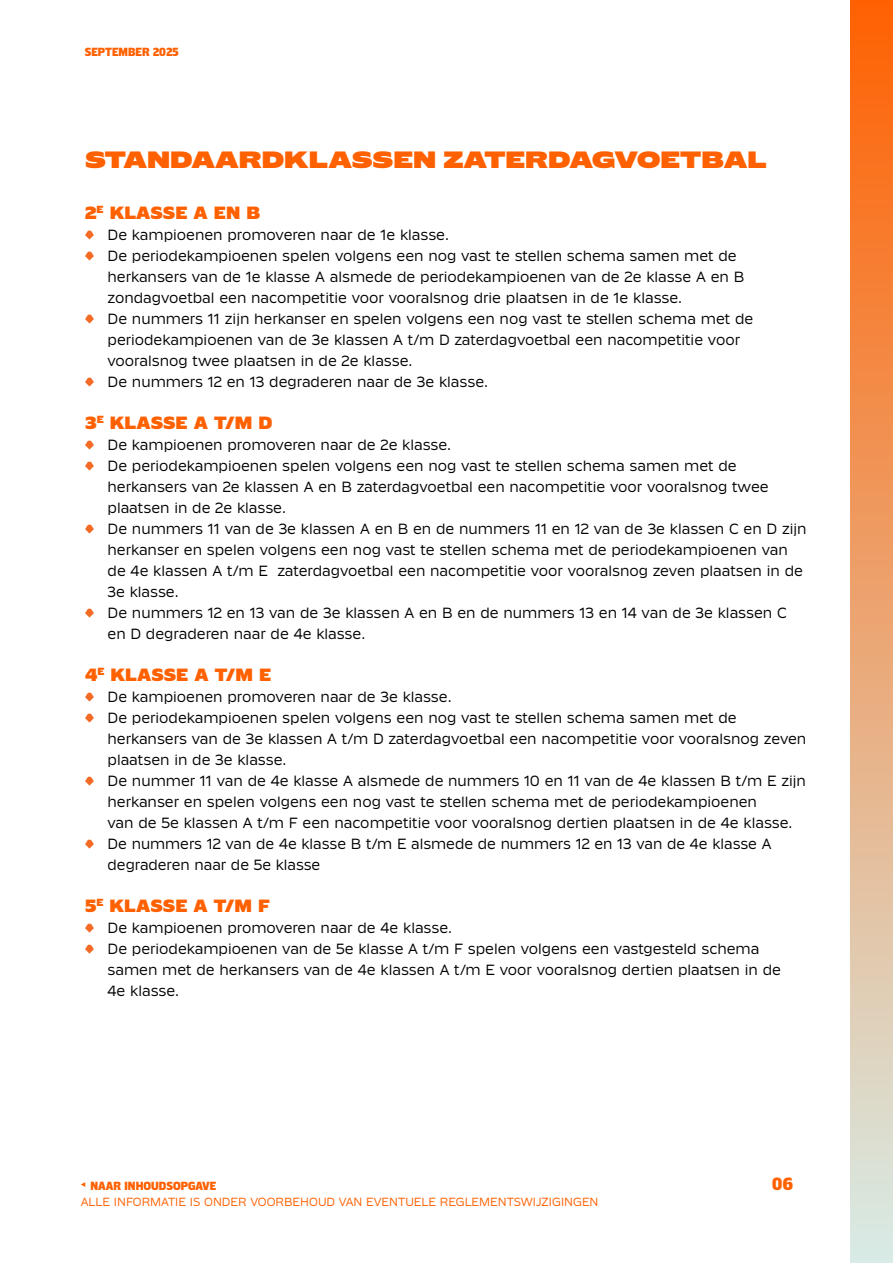
<style>
.page{position:relative;width:893px;height:1263px;background:#fff}
.page>*{position:absolute;margin:0;border:0;box-sizing:border-box;transform-origin:0 0}
.t1{font:700 24px "Klub KNVB112024";color:#ff6000}
.t2{font:700 18px "Klub KNVB092024";color:#ff6000}
.t3{font:700 18px "Klub KNVB072024";color:#ff6000}
.t4{font:15px/21px "Klub KNVB092024";color:#000}
.t5{font:12px "Klub KNVB092024";color:#ff6000}
.t6{font:700 12px "Klub KNVB072024";color:#ff6000}
</style>
<div class="page">
<div style="left:850px;top:0;width:43px;height:1263px;background:linear-gradient(to bottom,#ff6101,#d8ebe6)"></div>
<svg style="left:81px;top:1182px;width:4px;height:5px"></svg>
<svg style="left:85px;top:231px;width:9px;height:9px"></svg>
<svg style="left:85px;top:252px;width:9px;height:9px"></svg>
<svg style="left:85px;top:315px;width:9px;height:9px"></svg>
<svg style="left:85px;top:378px;width:9px;height:9px"></svg>
<svg style="left:85px;top:441px;width:9px;height:9px"></svg>
<svg style="left:85px;top:462px;width:9px;height:9px"></svg>
<svg style="left:85px;top:525px;width:9px;height:9px"></svg>
<svg style="left:85px;top:609px;width:9px;height:9px"></svg>
<svg style="left:85px;top:693px;width:9px;height:9px"></svg>
<svg style="left:85px;top:714px;width:9px;height:9px"></svg>
<svg style="left:85px;top:777px;width:9px;height:9px"></svg>
<svg style="left:85px;top:840px;width:9px;height:9px"></svg>
<svg style="left:85px;top:924px;width:9px;height:9px"></svg>
<svg style="left:85px;top:945px;width:9px;height:9px"></svg>
<p class="t6" style="left:85px;top:45px;width:95px">SEPTEMBER 2025</p>
<h1 class="t1" style="left:85px;top:146px;width:683px">STANDAARDKLASSEN ZATERDAGVOETBAL</h1>
<p class="t2" style="left:85px;top:202px;width:177px">2<sup>E</sup> KLASSE A EN B</p>
<p class="t4" style="left:108px;top:224px;width:647px">De kampioenen promoveren naar de 1e klasse.<br>De periodekampioenen spelen volgens een nog vast te stellen schema samen met de herkansers van de 1e klasse A alsmede de periodekampioenen van de 2e klasse A en B zondagvoetbal een nacompetitie voor vooralsnog drie plaatsen in de 1e klasse.<br>De nummers 11 zijn herkanser en spelen volgens een nog vast te stellen schema met de periodekampioenen van de 3e klassen A t/m D zaterdagvoetbal een nacompetitie voor vooralsnog twee plaatsen in de 2e klasse.<br>De nummers 12 en 13 degraderen naar de 3e klasse.</p>
<p class="t2" style="left:85px;top:412px;width:189px">3<sup>E</sup> KLASSE A T/M D</p>
<p class="t4" style="left:108px;top:434px;width:701px">De kampioenen promoveren naar de 2e klasse.<br>De periodekampioenen spelen volgens een nog vast te stellen schema samen met de herkansers van 2e klassen A en B zaterdagvoetbal een nacompetitie voor vooralsnog twee plaatsen in de 2e klasse.<br>De nummers 11 van de 3e klassen A en B en de nummers 11 en 12 van de 3e klassen C en D zijn herkanser en spelen volgens een nog vast te stellen schema met de periodekampioenen van de 4e klassen A t/m E zaterdagvoetbal een nacompetitie voor vooralsnog zeven plaatsen in de 3e klasse.<br>De nummers 12 en 13 van de 3e klassen A en B en de nummers 13 en 14 van de 3e klassen C en D degraderen naar de 4e klasse.</p>
<p class="t2" style="left:85px;top:664px;width:188px">4<sup>E</sup> KLASSE A T/M E</p>
<p class="t4" style="left:108px;top:686px;width:700px">De kampioenen promoveren naar de 3e klasse.<br>De periodekampioenen spelen volgens een nog vast te stellen schema samen met de herkansers van de 3e klassen A t/m D zaterdagvoetbal een nacompetitie voor vooralsnog zeven plaatsen in de 3e klasse.<br>De nummer 11 van de 4e klasse A alsmede de nummers 10 en 11 van de 4e klassen B t/m E zijn herkanser en spelen volgens een nog vast te stellen schema met de periodekampioenen<br>van de 5e klassen A t/m F een nacompetitie voor vooralsnog dertien plaatsen in de 4e klasse.<br>De nummers 12 van de 4e klasse B t/m E alsmede de nummers 12 en 13 van de 4e klasse A degraderen naar de 5e klasse</p>
<p class="t2" style="left:85px;top:895px;width:186px">5<sup>E</sup> KLASSE A T/M F</p>
<p class="t4" style="left:108px;top:917px;width:675px">De kampioenen promoveren naar de 4e klasse.<br>De periodekampioenen van de 5e klasse A t/m F spelen volgens een vastgesteld schema samen met de herkansers van de 4e klassen A t/m E voor vooralsnog dertien plaatsen in de 4e klasse.</p>
<p class="t6" style="left:91px;top:1179px;width:127px">NAAR INHOUDSOPGAVE</p>
<p class="t5" style="left:81px;top:1195px;width:519px">ALLE INFORMATIE IS ONDER VOORBEHOUD VAN EVENTUELE REGLEMENTSWIJZIGINGEN</p>
<p class="t3" style="left:772px;top:1173px;width:22px">06</p>
</div>
